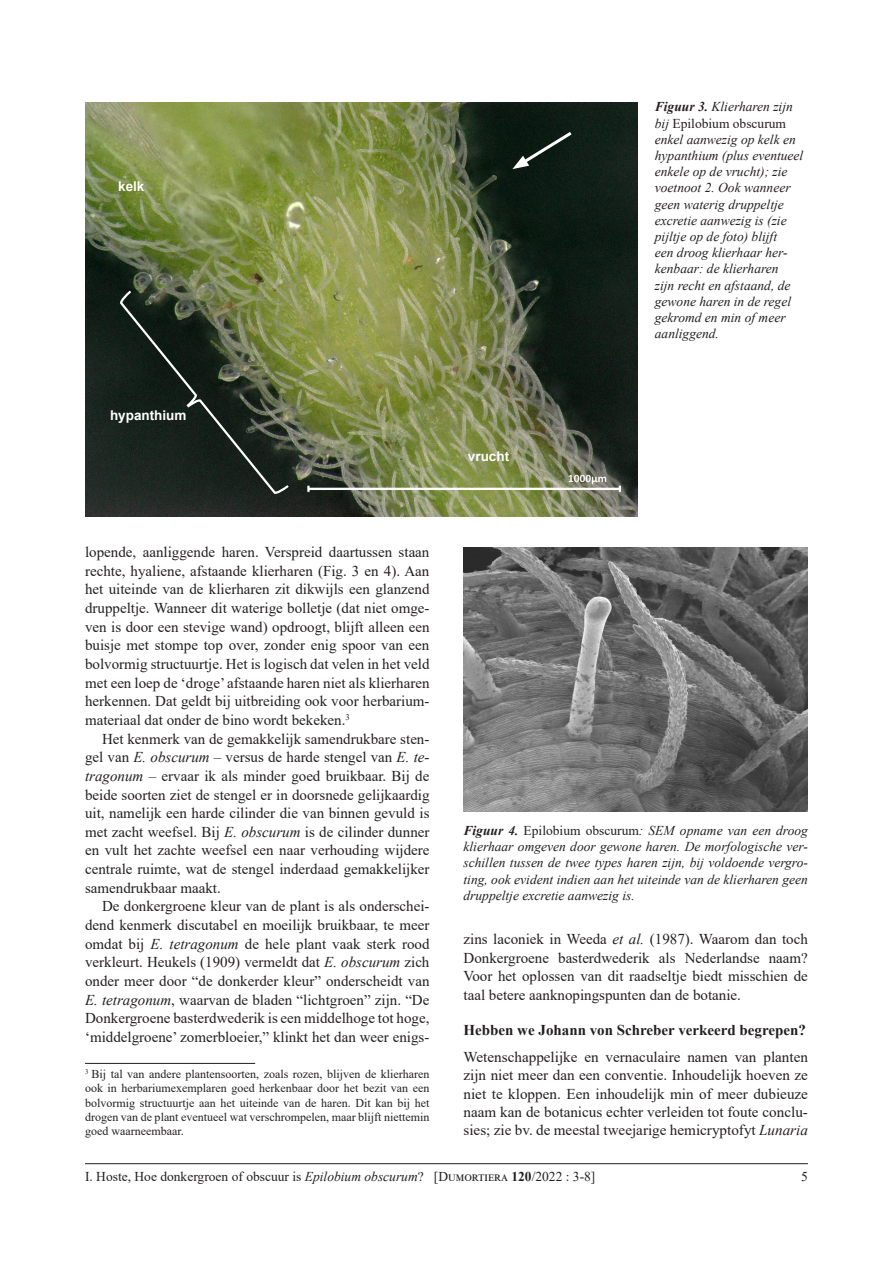
<style>
.page{position:relative;width:893px;height:1263px;background:#fff}
.page>*{position:absolute;margin:0;border:0;box-sizing:border-box;transform-origin:0 0}
.t1{font:15px/18.6px "Times New Roman";color:#231f20;text-align:justify}
.t2{font:700 15px "Times New Roman";color:#231f20}
.t3{font:italic 13.5px/16.2px "Times New Roman";color:#231f20}
.t4{font:13.5px "Times New Roman";color:#231f20}
.t5{font:700 13.5px "Arial";color:#fff}
.Voetnoot{font:12px/14.4px "Times New Roman";color:#231f20;text-align:justify}
.s1{font-weight:700}
.s2{font-style:normal}
.s3{font-style:italic}
</style>
<div class="page">
<hr style="left:85px;top:1163px;width:723px;height:1px;background:#231f20">
<hr style="left:85px;top:1063px;width:170px;height:1px;background:#231f20">
<img style="left:85px;top:102px;width:553px;height:415px">
<svg style="left:512px;top:129px;width:63px;height:40px;background:#23312a"></svg>
<img style="left:463px;top:548px;width:345px;height:263px">
<svg style="left:117px;top:290px;width:172px;height:204px;background:#313b2c"></svg>
<p class="t5" style="left:118px;top:177px;width:28px">kelk</p>
<p class="t5" style="left:110px;top:406px;width:78px">hypanthium</p>
<p class="t5" style="left:468px;top:447px;width:43px">vrucht</p>
<p class="t3" style="left:655px;top:98px;width:150px"><span class="s1">Figuur 3.</span> Klierharen zijn bij <span class="s2">Epilobium obscurum </span>enkel aanwezig op kelk en hypanthium (plus eventueel enkele op de vrucht); zie voetnoot 2. Ook wanneer geen waterig druppeltje excretie aanwezig is (zie pijltje op de foto) blijft<br>een droog klierhaar her&shy;kenbaar: de klierharen<br>zijn recht en afstaand, de gewone haren in de regel gekromd en min of meer aanliggend.</p>
<p class="t1" style="left:85px;top:542px;width:346px">lopende, aanliggende haren. Verspreid daartussen staan rechte, hyaliene, afstaande klierharen (Fig. 3 en 4). Aan het uiteinde van de klierharen zit dikwijls een glanzend druppeltje. Wanneer dit waterige bolletje (dat niet omge&shy;ven is door een stevige wand) opdroogt, blijft alleen een buisje met stompe top over, zonder enig spoor van een bolvormig structuurtje. Het is logisch dat velen in het veld met een loep de ‘droge’ afstaande haren niet als klierharen herkennen. Dat geldt bij uitbreiding ook voor herbarium&shy;materiaal dat onder de bino wordt bekeken.<sup>3</sup></p>
<p class="t1" style="left:85px;top:729px;width:346px;text-indent:17px">Het kenmerk van de gemakkelijk samendrukbare sten&shy;gel van <span class="s3">E. obscurum</span> – versus de harde stengel van <span class="s3">E. te&shy;tragonum</span> – ervaar ik als minder goed bruikbaar. Bij de beide soorten ziet de stengel er in doorsnede gelijkaardig uit, namelijk een harde cilinder die van binnen gevuld is met zacht weefsel. Bij <span class="s3">E. obscurum</span> is de cilinder dunner en vult het zachte weefsel een naar verhouding wijdere centrale ruimte, wat de stengel inderdaad gemakkelijker samendrukbaar maakt.</p>
<p class="t1" style="left:85px;top:897px;width:346px;text-indent:17px">De donkergroene kleur van de plant is als onderschei&shy;dend kenmerk discutabel en moeilijk bruikbaar, te meer omdat bij <span class="s3">E. tetragonum</span> de hele plant vaak sterk rood verkleurt. Heukels (1909) vermeldt dat <span class="s3">E. obscurum</span> zich onder meer door “de donkerder kleur” onderscheidt van <span class="s3">E. tetragonum</span>, waarvan de bladen “lichtgroen” zijn. “De Donkergroene basterdwederik is een middelhoge tot hoge, ‘middelgroene’ zomerbloeier,” klinkt het dan weer enigs-</p>
<p class="Voetnoot" style="left:85px;top:1066px;width:346px"><sup>3</sup> Bij tal van andere plantensoorten, zoals rozen, blijven de klierharen ook in herbariumexemplaren goed herkenbaar door het bezit van een bolvormig structuurtje aan het uiteinde van de haren. Dit kan bij het drogen van de plant eventueel wat verschrompelen, maar blijft niettemin goed waarneembaar.</p>
<p class="t3" style="left:463px;top:822px;width:346px;text-align:justify"><span class="s1">Figuur 4.</span> <span class="s2">Epilobium obscurum</span>: SEM opname van een droog klierhaar omgeven door gewone haren. De morfologische ver&shy;schillen tussen de twee types haren zijn, bij voldoende vergro&shy;ting, ook evident indien aan het uiteinde van de klierharen geen druppeltje excretie aanwezig is.</p>
<p class="t1" style="left:463px;top:929px;width:346px">zins laconiek in Weeda <span class="s3">et al.</span> (1987). Waarom dan toch Donkergroene basterdwederik als Nederlandse naam?<br>Voor het oplossen van dit raadseltje biedt misschien de taal betere aanknopingspunten dan de botanie.</p>
<p class="t2" style="left:463px;top:1019px;width:344px">Hebben we Johann von Schreber verkeerd begrepen?</p>
<p class="t1" style="left:463px;top:1047px;width:346px">Wetenschappelijke en vernaculaire namen van planten zijn niet meer dan een conventie. Inhoudelijk hoeven ze niet te kloppen. Een inhoudelijk min of meer dubieuze naam kan de botanicus echter verleiden tot foute conclu&shy;sies; zie bv. de meestal tweejarige hemicryptofyt <span class="s3">Lunaria</span></p>
<p class="t4" style="left:85px;top:1167px;width:512px">I. Hoste, Hoe donkergroen of obscuur is <span class="s3">Epilobium obscurum</span>? [Dumortiera <span class="s1">120</span>/2022 : 3-8]</p>
<p class="t4" style="left:801px;top:1167px;width:8px">5</p>
</div>
